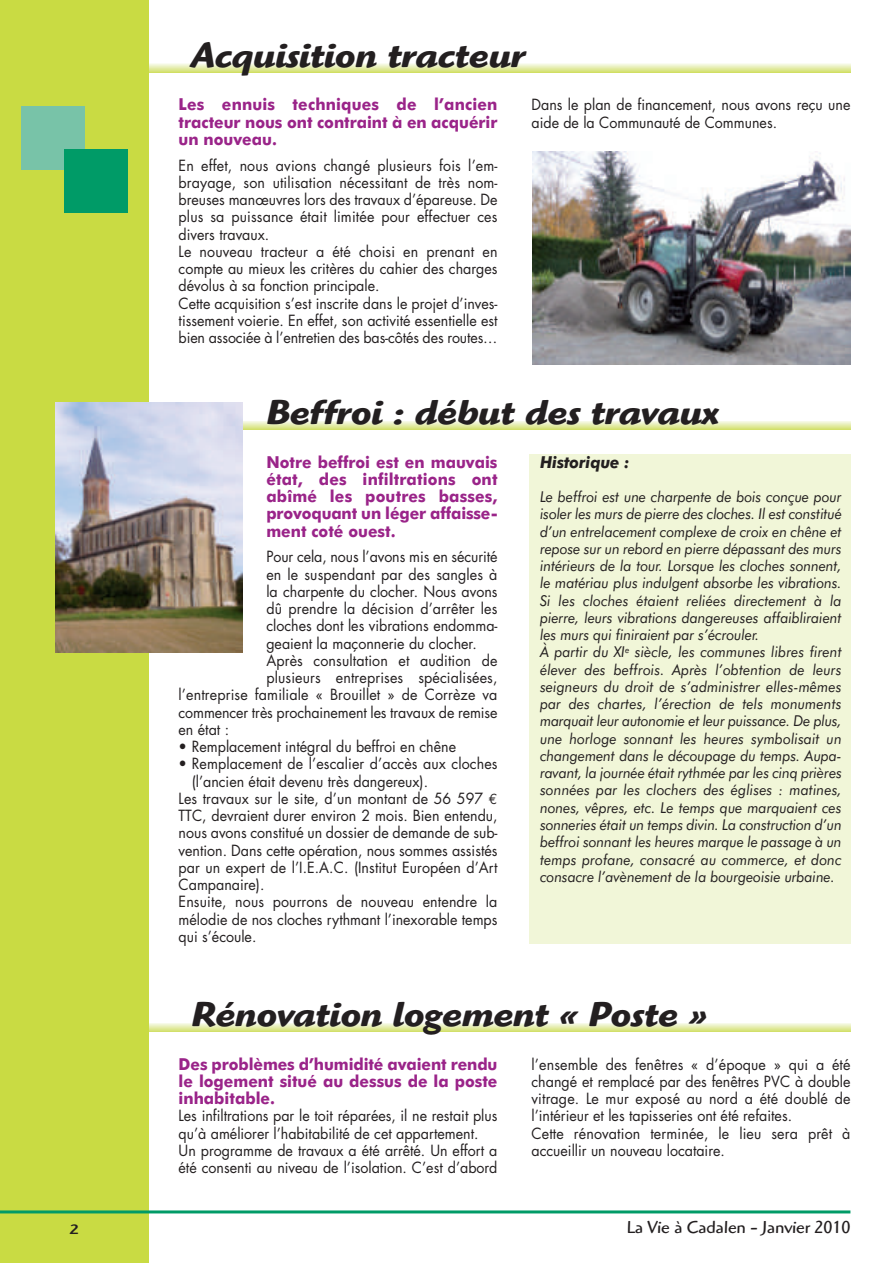
<style>
.page{position:relative;width:893px;height:1263px;background:#fff}
.page>*{position:absolute;margin:0;border:0;box-sizing:border-box;transform-origin:0 0}
.t1{font:italic 700 36px "Highlander";color:#231f20}
.t2{font:18px "Highlander";color:#231f20}
.t3{font:700 16.5px/17.2px "Futura BT";color:#9a2489;text-align:justify;scale:.95 1}
.t4{font:italic 700 16.5px "Futura BT";letter-spacing:-.005em;color:#231f20;scale:.95 1}
.t5{font:15px/17.2px "Futura";color:#231f20;scale:.95 1}
.t6{font:italic 15px/17.2px "Futura BT";letter-spacing:-.005em;color:#231f20;scale:.95 1}
.t7{font:500 14.1px "Highlander";color:#231f20;scale:1.28 1}
.s1{font-family:"Euro Mono"}
</style>
<div class="page">
<div style="left:529px;top:454px;width:321px;height:490px;background:#f1f6d8"></div>
<svg style="left:149px;top:1023px;width:701px;height:9px;background:#e4ecaa"></svg>
<svg style="left:149px;top:64px;width:701px;height:8px;background:#e4ecab"></svg>
<div style="left:0;top:0;width:149px;height:1263px;background:#c9db43"></div>
<hr style="left:0;top:1210px;width:850px;height:3px;background:#009b67">
<div style="left:21px;top:106px;width:64px;height:64px;background:#78c3a8"></div>
<div style="left:64px;top:149px;width:64px;height:64px;background:#009b67"></div>
<img style="left:533px;top:152px;width:317px;height:213px">
<svg style="left:242px;top:421px;width:608px;height:9px;background:#e3eca9"></svg>
<img style="left:55px;top:402px;width:187px;height:251px">
<h1 class="t1" style="left:191px;top:35px;width:335px">Acquisition tracteur</h1>
<p class="t3" style="left:179px;top:97px;width:337px">Les ennuis techniques de l’ancien tracteur nous ont contraint à en acquérir un nouveau.</p>
<p class="t5" style="left:179px;top:158px;width:337px">En effet, nous avions changé plusieurs fois l’em&shy;brayage, son utilisation nécessitant de très nom&shy;breuses manœuvres lors des travaux d’épareuse. De plus sa puissance était limitée pour effectuer ces divers travaux.<br>Le nouveau tracteur a été choisi en prenant en compte au mieux les critères du cahier des charges dévolus à sa fonction principale.<br>Cette acquisition s’est inscrite dans le projet d’inves&shy;tissement voierie. En effet, son activité essentielle est bien associée à l’entretien des bas-côtés des routes…</p>
<p class="t5" style="left:531px;top:97px;width:337px">Dans le plan de financement, nous avons reçu une aide de la Communauté de Communes.</p>
<h1 class="t1" style="left:266px;top:392px;width:454px">Beffroi : début des travaux</h1>
<p class="t3" style="left:266px;top:455px;width:245px">Notre beffroi est en mauvais état, des infiltrations ont abîmé les poutres basses, provoquant un léger affaisse&shy;ment coté ouest.</p>
<p class="t5" style="left:266px;top:549px;width:245px">Pour cela, nous l’avons mis en sécurité</p>
<p class="t5" style="left:266px;top:567px;width:245px">en le suspendant par des sangles à</p>
<p class="t5" style="left:266px;top:584px;width:245px">la charpente du clocher. Nous avons</p>
<p class="t5" style="left:266px;top:601px;width:245px">dû prendre la décision d’arrêter les</p>
<p class="t5" style="left:266px;top:618px;width:245px">cloches dont les vibrations endomma-</p>
<p class="t5" style="left:266px;top:636px;width:223px">geaient la maçonnerie du clocher.</p>
<p class="t5" style="left:266px;top:653px;width:245px">Après consultation et audition de</p>
<p class="t5" style="left:266px;top:670px;width:245px">plusieurs entreprises spécialisées,</p>
<p class="t5" style="left:179px;top:687px;width:337px">l’entreprise familiale « Brouillet » de Corrèze va</p>
<p class="t5" style="left:179px;top:705px;width:337px">commencer très prochainement les travaux de remise</p>
<p class="t5" style="left:179px;top:722px;width:55px">en état :</p>
<p class="t5" style="left:179px;top:739px;width:294px">• Remplacement intégral du beffroi en chêne</p>
<p class="t5" style="left:179px;top:756px;width:337px">• Remplacement de l’escalier d’accès aux cloches</p>
<p class="t5" style="left:192px;top:774px;width:250px">(l’ancien était devenu très dangereux).</p>
<p class="t5" style="left:179px;top:791px;width:337px">Les travaux sur le site, d’un montant de 56 597 <span class="s1">€</span></p>
<p class="t5" style="left:179px;top:808px;width:337px">TTC, devraient durer environ 2 mois. Bien entendu,</p>
<p class="t5" style="left:179px;top:825px;width:337px">nous avons constitué un dossier de demande de sub-</p>
<p class="t5" style="left:179px;top:843px;width:337px">vention. Dans cette opération, nous sommes assistés</p>
<p class="t5" style="left:179px;top:860px;width:337px">par un expert de l’I.E.A.C. (Institut Européen d’Art</p>
<p class="t5" style="left:179px;top:877px;width:92px">Campanaire).</p>
<p class="t5" style="left:179px;top:894px;width:337px">Ensuite, nous pourrons de nouveau entendre la</p>
<p class="t5" style="left:179px;top:912px;width:337px">mélodie de nos cloches rythmant l’inexorable temps</p>
<p class="t5" style="left:179px;top:929px;width:83px">qui s’écoule.</p>
<p class="t4" style="left:540px;top:452px;width:96px">Historique :</p>
<p class="t6" style="left:540px;top:488px;width:319px">Le beffroi est une charpente de bois conçue pour isoler les murs de pierre des cloches. Il est constitué d’un entrelacement complexe de croix en chêne et repose sur un rebord en pierre dépassant des murs intérieurs de la tour. Lorsque les cloches sonnent, le matériau plus indulgent absorbe les vibrations.<br>Si les cloches étaient reliées directement à la pierre, leurs vibrations dangereuses affaibliraient les murs qui finiraient par s’écrouler.<br>À partir du XI<sup>e</sup> siècle, les communes libres firent élever des beffrois. Après l’obtention de leurs seigneurs du droit de s’administrer elles-mêmes par des chartes, l’érection de tels monuments marquait leur autonomie et leur puissance. De plus, une horloge sonnant les heures symbolisait un changement dans le découpage du temps. Aupa&shy;ravant, la journée était rythmée par les cinq prières sonnées par les clochers des églises : matines, nones, vêpres, etc. Le temps que marquaient ces sonneries était un temps divin. La construction d’un beffroi sonnant les heures marque le passage à un temps profane, consacré au commerce, et donc consacre l’avènement de la bourgeoisie urbaine.</p>
<h1 class="t1" style="left:191px;top:994px;width:517px">Rénovation logement « Poste »</h1>
<p class="t3" style="left:179px;top:1057px;width:337px">Des problèmes d’humidité avaient rendu le logement situé au dessus de la poste inhabitable.</p>
<p class="t5" style="left:179px;top:1108px;width:337px">Les infiltrations par le toit réparées, il ne restait plus qu’à améliorer l’habitabilité de cet appartement.<br>Un programme de travaux a été arrêté. Un effort a été consenti au niveau de l’isolation. C’est d’abord</p>
<p class="t5" style="left:531px;top:1057px;width:337px">l’ensemble des fenêtres « d’époque » qui a été changé et remplacé par des fenêtres PVC à double vitrage. Le mur exposé au nord a été doublé de l’intérieur et les tapisseries ont été refaites.<br>Cette rénovation terminée, le lieu sera prêt à accueillir un nouveau locataire.</p>
<p class="t7" style="left:70px;top:1221px;width:9px">2</p>
<p class="t2" style="left:627px;top:1220px;width:225px">La Vie à Cadalen - Janvier 2010</p>
</div>
